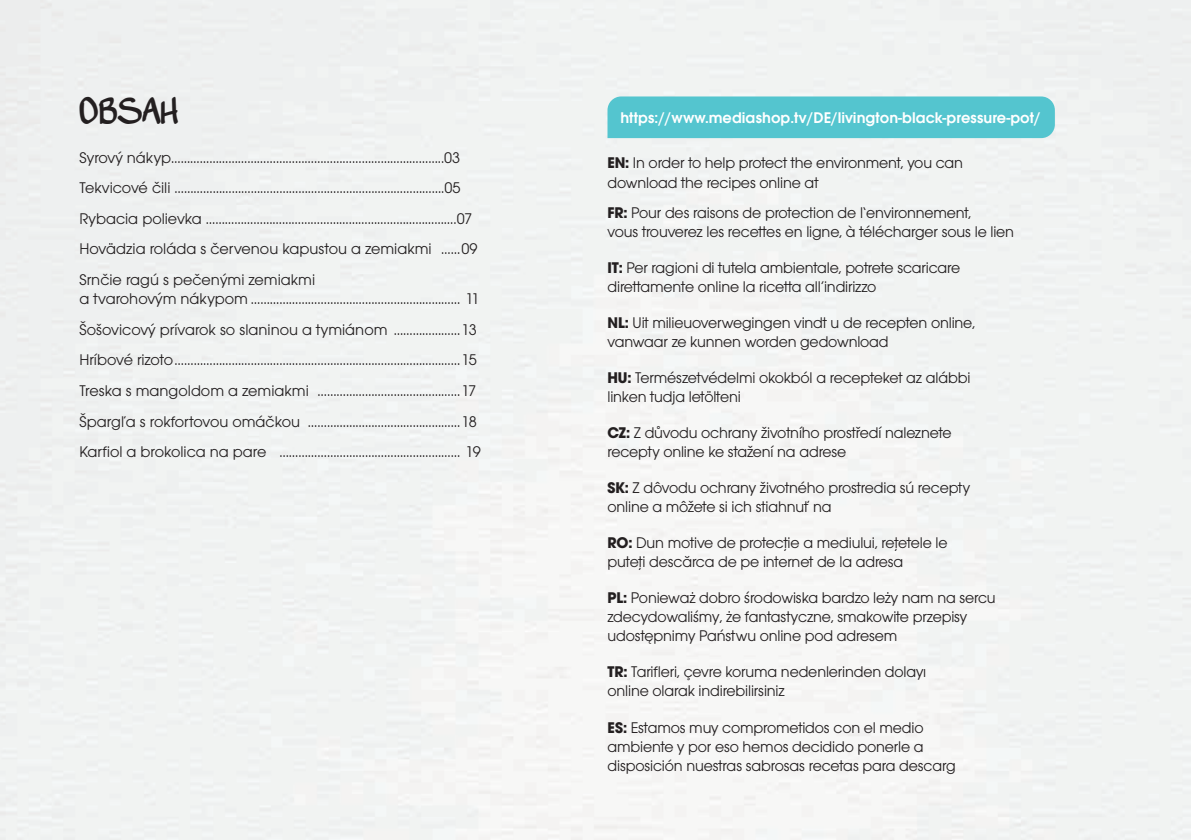
<style>
.page{position:relative;width:1191px;height:840px;background:#fff}
.page>*{position:absolute;margin:0;border:0;box-sizing:border-box;transform-origin:0 0}
.t1{font:36px "DJB Writesa Lot";color:#231f20}
.t2{font:16px/19px "Avalon";letter-spacing:-.01em;color:#231f20}
.t3{font:600 16px "Avalon";color:#fff}
.s1{font-weight:700}
</style>
<div class="page">
<div style="left:0;top:0;width:1191px;height:839px;background:#f1f3f2"></div>
<div style="left:607px;top:96px;width:447px;height:42px;background:#54c5cf"></div>
<h1 class="t1" style="left:79px;top:90px;width:101px">OBSAH</h1>
<p class="t2" style="left:79px;top:142px;width:400px;line-height:30.6px">Syrový nákyp…………………………………………………………………………..03<br>Tekvicové čili ………………………………………………………………………….05<br>Rybacia polievka …………………………………………………………………….07<br>Hovädzia roláda s červenou kapustou a zemiakmi ……09<br>Srnčie ragú s pečenými zemiakmi</p>
<p class="t2" style="left:79px;top:283px;width:403px;line-height:30.6px">a tvarohovým nákypom ………………………………………………………… 11<br>Šošovicový prívarok so slaninou a tymiánom …………………13<br>Hríbové rizoto………………………………………………………………………………15<br>Treska s mangoldom a zemiakmi ………………………………………17<br>Špargľa s rokfortovou omáčkou …………………………………………18<br>Karfiol a brokolica na pare ………………………………………………… 19</p>
<p class="t3" style="left:620px;top:108px;width:422px">https://www.mediashop.tv/DE/livington-black-pressure-pot/</p>
<p class="t2" style="left:607px;top:154px;width:357px"><span class="s1">EN:</span> In order to help protect the environment, you can download the recipes online at</p>
<p class="t2" style="left:607px;top:203px;width:408px"><span class="s1">FR:</span> Pour des raisons de protection de l‘environnement,<br>vous trouverez les recettes en ligne, à télécharger sous le lien</p>
<p class="t2" style="left:607px;top:258px;width:354px"><span class="s1">IT:</span> Per ragioni di tutela ambientale, potrete scaricare direttamente online la ricetta all’indirizzo</p>
<p class="t2" style="left:607px;top:313px;width:369px"><span class="s1">NL:</span> Uit milieuoverwegingen vindt u de recepten online, vanwaar ze kunnen worden gedownload</p>
<p class="t2" style="left:607px;top:368px;width:364px"><span class="s1">HU:</span> Természetvédelmi okokból a recepteket az alábbi linken tudja letölteni</p>
<p class="t2" style="left:607px;top:423px;width:346px"><span class="s1">CZ:</span> Z důvodu ochrany životního prostředí naleznete recepty online ke stažení na adrese</p>
<p class="t2" style="left:607px;top:478px;width:364px"><span class="s1">SK:</span> Z dôvodu ochrany životného prostredia sú recepty online a môžete si ich stiahnuť na</p>
<p class="t2" style="left:607px;top:533px;width:341px"><span class="s1">RO:</span> Dun motive de protecție a mediului, rețetele le puteți descărca de pe internet de la adresa</p>
<p class="t2" style="left:607px;top:588px;width:390px"><span class="s1">PL:</span> Ponieważ dobro środowiska bardzo leży nam na sercu zdecydowaliśmy, że fantastyczne, smakowite przepisy udostępnimy Państwu online pod adresem</p>
<p class="t2" style="left:607px;top:662px;width:320px"><span class="s1">TR:</span> Tarifleri, çevre koruma nedenlerinden dolayı online olarak indirebilirsiniz</p>
<p class="t2" style="left:607px;top:717px;width:350px"><span class="s1">ES:</span> Estamos muy comprometidos con el medio ambiente y por eso hemos decidido ponerle a disposición nuestras sabrosas recetas para descarg</p>
</div>
